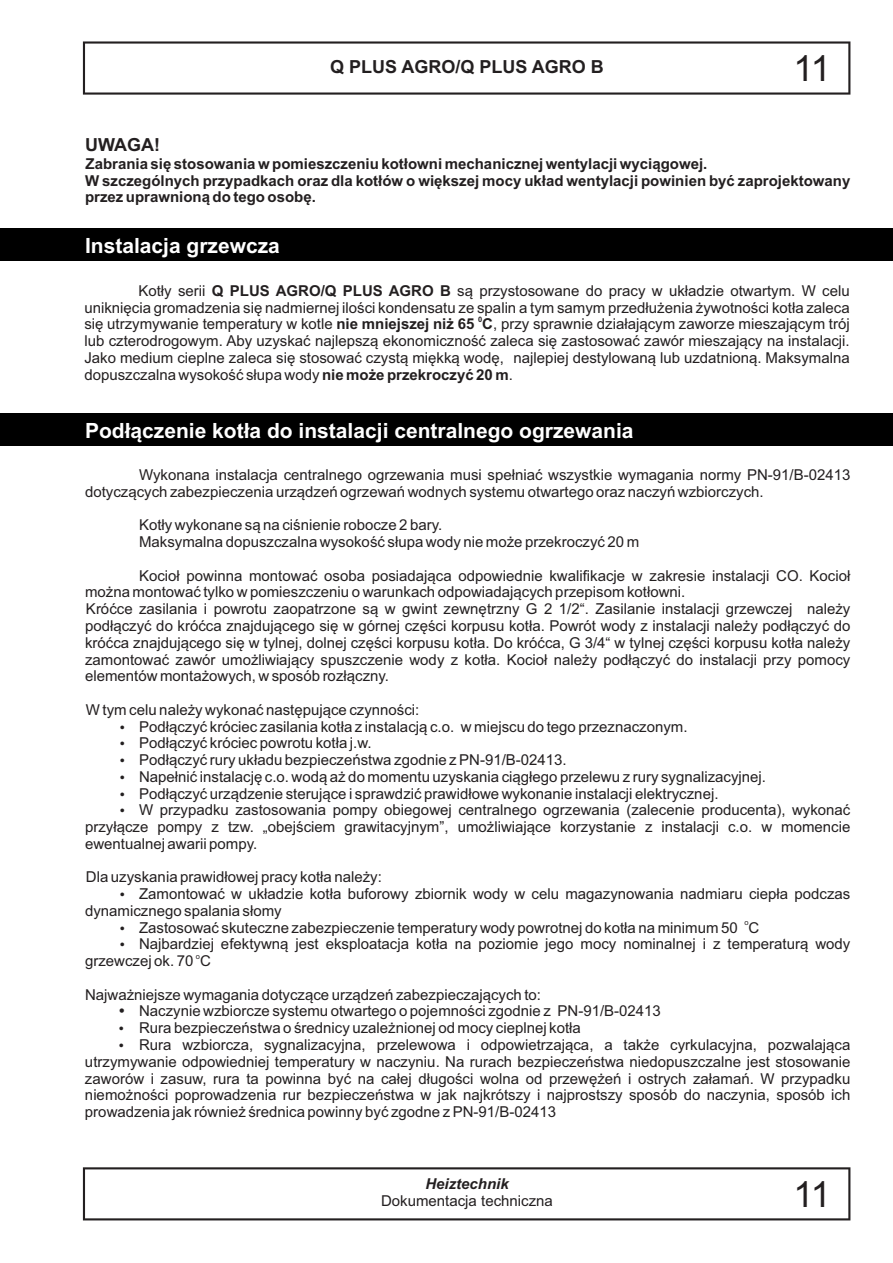
<style>
.page{position:relative;width:893px;height:1263px;background:#fff}
.page>*{position:absolute;margin:0;border:0;box-sizing:border-box;transform-origin:0 0}
.t1{font:36px "Arial";color:#231f20}
.t2{font:700 21px "Arial";color:#fff}
.t3{font:700 18px "Arial";color:#231f20}
.t4{font:15px/16.8px "Arial";color:#231f20}
.t5{font:700 15px/16.8px "Arial";color:#231f20}
.t6{font:italic 700 15px "Arial";color:#231f20}
.t7{font:7.5px "Arial";color:#231f20}
.t8{font:700 7.5px "Arial";color:#231f20}
.s1{font-weight:700}
</style>
<div class="page">
<div style="left:0;top:228px;width:893px;height:33px;background:#000"></div>
<div style="left:0;top:413px;width:893px;height:33px;background:#000"></div>
<svg style="left:83px;top:1167px;width:767px;height:53px"></svg>
<svg style="left:83px;top:41px;width:767px;height:54px"></svg>
<p class="t3" style="left:330px;top:60px;width:275px">Q PLUS AGRO/Q PLUS AGRO B</p>
<h1 class="t1" style="left:793px;top:55px;width:39px">11</h1>
<p class="t3" style="left:85px;top:138px;width:76px">UWAGA!</p>
<p class="t5" style="left:85px;top:156px;width:767px">Zabrania się stosowania w pomieszczeniu kotłowni mechanicznej wentylacji wyciągowej.<br>W szczególnych przypadkach oraz dla kotłów o większej mocy układ wentylacji powinien być zaprojektowany przez uprawnioną do tego osobę.</p>
<h2 class="t2" style="left:85px;top:237px;width:196px">Instalacja grzewcza</h2>
<p class="t4" style="left:84px;top:284px;width:767px;text-align:right">Kotły serii <span class="s1">Q PLUS AGRO/Q PLUS AGRO B</span> są przystosowane do pracy w układzie otwartym. W celu uniknięcia gromadzenia się nadmiernej ilości kondensatu ze spalin a tym samym przedłużenia żywotności kotła zaleca</p>
<p class="t8" style="left:478px;top:316px;width:6px">0</p>
<p class="t4" style="left:84px;top:317px;width:767px;text-align:justify">się utrzymywanie temperatury w kotle <span class="s1">nie mniejszej niż 65 C</span>, przy sprawnie działającym zaworze mieszającym trój lub czterodrogowym. Aby uzyskać najlepszą ekonomiczność zaleca się zastosować zawór mieszający na instalacji.<br>Jako medium cieplne zaleca się stosować czystą miękką wodę, najlepiej destylowaną lub uzdatnioną. Maksymalna dopuszczalna wysokość słupa wody <span class="s1">nie może przekroczyć 20 m</span>.</p>
<h2 class="t2" style="left:85px;top:422px;width:550px">Podłączenie kotła do instalacji centralnego ogrzewania</h2>
<p class="t4" style="left:85px;top:468px;width:767px;text-indent:54px">Wykonana instalacja centralnego ogrzewania musi spełniać wszystkie wymagania normy PN-91/B-02413 dotyczących zabezpieczenia urządzeń ogrzewań wodnych systemu otwartego oraz naczyń wzbiorczych.</p>
<p class="t4" style="left:139px;top:518px;width:502px">Kotły wykonane są na ciśnienie robocze 2 bary.<br>Maksymalna dopuszczalna wysokość słupa wody nie może przekroczyć 20 m</p>
<p class="t4" style="left:85px;top:568px;width:767px;text-indent:54px">Kocioł powinna montować osoba posiadająca odpowiednie kwalifikacje w zakresie instalacji CO. Kocioł można montować tylko w pomieszczeniu o warunkach odpowiadających przepisom kotłowni.<br>Króćce zasilania i powrotu zaopatrzone są w gwint zewnętrzny G 2 1/2“. Zasilanie instalacji grzewczej należy podłączyć do króćca znajdującego się w górnej części korpusu kotła. Powrót wody z instalacji należy podłączyć do króćca znajdującego się w tylnej, dolnej części korpusu kotła. Do króćca, G 3/4“ w tylnej części korpusu kotła należy zamontować zawór umożliwiający spuszczenie wody z kotła. Kocioł należy podłączyć do instalacji przy pomocy elementów montażowych, w sposób rozłączny.</p>
<p class="t4" style="left:86px;top:702px;width:335px">W tym celu należy wykonać następujące czynności:</p>
<p class="t4" style="left:119px;top:719px;width:570px">• Podłączyć króciec zasilania kotła z instalacją c.o. w miejscu do tego przeznaczonym.</p>
<p class="t4" style="left:119px;top:736px;width:254px">• Podłączyć króciec powrotu kotła j.w.</p>
<p class="t4" style="left:119px;top:753px;width:449px">• Podłączyć rury układu bezpieczeństwa zgodnie z PN-91/B-02413.</p>
<p class="t4" style="left:119px;top:769px;width:648px">• Napełnić instalację c.o. wodą aż do momentu uzyskania ciągłego przelewu z rury sygnalizacyjnej.</p>
<p class="t4" style="left:119px;top:786px;width:600px">• Podłączyć urządzenie sterujące i sprawdzić prawidłowe wykonanie instalacji elektrycznej.</p>
<p class="t4" style="left:85px;top:803px;width:767px;text-align:justify;text-indent:34px">• W przypadku zastosowania pompy obiegowej centralnego ogrzewania (zalecenie producenta), wykonać przyłącze pompy z tzw. „obejściem grawitacyjnym”, umożliwiające korzystanie z instalacji c.o. w momencie ewentualnej awarii pompy.</p>
<p class="t4" style="left:86px;top:870px;width:297px">Dla uzyskania prawidłowej pracy kotła należy:</p>
<p class="t4" style="left:85px;top:887px;width:767px;text-indent:34px">• Zamontować w układzie kotła buforowy zbiornik wody w celu magazynowania nadmiaru ciepła podczas dynamicznego spalania słomy</p>
<p class="t7" style="left:744px;top:920px;width:6px">o</p>
<p class="t4" style="left:119px;top:920px;width:641px">• Zastosować skuteczne zabezpieczenie temperatury wody powrotnej do kotła na minimum 50 C</p>
<p class="t4" style="left:119px;top:937px;width:732px">• Najbardziej efektywną jest eksploatacja kotła na poziomie jego mocy nominalnej i z temperaturą wody</p>
<p class="t7" style="left:196px;top:953px;width:6px">o</p>
<p class="t4" style="left:85px;top:954px;width:127px">grzewczej ok. 70 C</p>
<p class="t4" style="left:85px;top:987px;width:458px">Najważniejsze wymagania dotyczące urządzeń zabezpieczających to:</p>
<p class="t4" style="left:118px;top:1004px;width:544px">• Naczynie wzbiorcze systemu otwartego o pojemności zgodnie z PN-91/B-02413</p>
<p class="t4" style="left:118px;top:1021px;width:464px">• Rura bezpieczeństwa o średnicy uzależnionej od mocy cieplnej kotła</p>
<p class="t4" style="left:85px;top:1038px;width:767px;text-align:justify;text-indent:33px">• Rura wzbiorcza, sygnalizacyjna, przelewowa i odpowietrzająca, a także cyrkulacyjna, pozwalająca utrzymywanie odpowiedniej temperatury w naczyniu. Na rurach bezpieczeństwa niedopuszczalne jest stosowanie zaworów i zasuw, rura ta powinna być na całej długości wolna od przewężeń i ostrych załamań. W przypadku niemożności poprowadzenia rur bezpieczeństwa w jak najkrótszy i najprostszy sposób do naczynia, sposób ich prowadzenia jak również średnica powinny być zgodne z PN-91/B-02413</p>
<p class="t6" style="left:425px;top:1178px;width:85px">Heiztechnik</p>
<p class="t4" style="left:381px;top:1194px;width:173px">Dokumentacja techniczna</p>
<h1 class="t1" style="left:793px;top:1180px;width:39px">11</h1>
</div>
